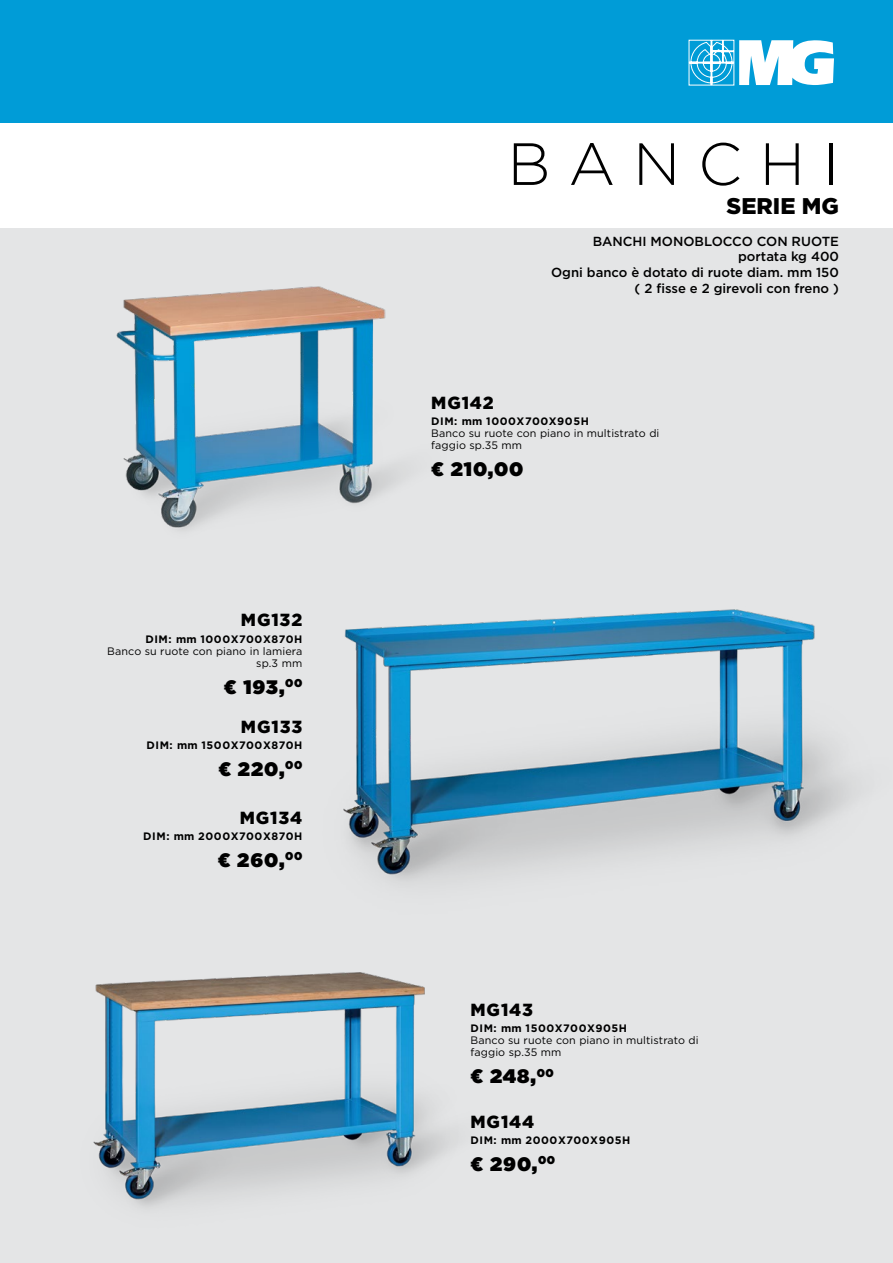
<style>
.page{position:relative;width:893px;height:1263px;background:#fff}
.page>*{position:absolute;margin:0;border:0;box-sizing:border-box;transform-origin:0 0}
.t1{font:300 59.4px "Gotham";letter-spacing:.3em;color:#000}
.t2{font:900 22.65px "Gotham";color:#000}
.t3{font:900 19.5px "Gotham";letter-spacing:.05em;color:#000}
.t4{font:900 17.55px "Gotham";letter-spacing:.05em;color:#000}
.t5{font:500 13.05px "Gotham";color:#000}
.t6{font:10.8px/12.1px "Gotham";letter-spacing:.01em;color:#000}
.t7{font:700 10.8px "Gotham";letter-spacing:.05em;color:#000}
</style>
<div class="page">
<div style="left:0;top:0;width:893px;height:123px;background:#009cd7"></div>
<div style="left:0;top:228px;width:893px;height:1035px;background:#e4e5e6"></div>
<svg style="left:689px;top:40px;width:145px;height:45px"></svg>
<img style="left:93px;top:972px;width:358px;height:236px">
<img style="left:343px;top:609px;width:509px;height:273px">
<img style="left:116px;top:286px;width:285px;height:244px">
<p class="t4" style="left:241px;top:608px;width:63px">MG132</p>
<p class="t7" style="left:145px;top:632px;width:158px">DIM: mm 1000X700X870H</p>
<p class="t6" style="left:107px;top:644px;width:197px;text-align:right">Banco su ruote con piano in lamiera sp.3 mm</p>
<p class="t3" style="left:224px;top:673px;width:80px">€ 193,<sup>00</sup></p>
<p class="t4" style="left:241px;top:714px;width:63px">MG133</p>
<p class="t7" style="left:147px;top:738px;width:157px">DIM: mm 1500X700X870H</p>
<p class="t3" style="left:218px;top:755px;width:85px">€ 220,<sup>00</sup></p>
<p class="t4" style="left:240px;top:805px;width:64px">MG134</p>
<p class="t7" style="left:143px;top:829px;width:160px">DIM: mm 2000X700X870H</p>
<p class="t3" style="left:218px;top:846px;width:86px">€ 260,<sup>00</sup></p>
<p class="t1" style="left:508px;top:126px;width:333px">BANCHI</p>
<p class="t2" style="left:727px;top:190px;width:114px">SERIE MG</p>
<p class="t5" style="left:593px;top:232px;width:248px">BANCHI MONOBLOCCO CON RUOTE</p>
<p class="t5" style="left:738px;top:248px;width:102px">portata kg 400</p>
<p class="t5" style="left:551px;top:264px;width:289px">Ogni banco è dotato di ruote diam. mm 150</p>
<p class="t5" style="left:635px;top:280px;width:206px">( 2 fisse e 2 girevoli con freno )</p>
<p class="t4" style="left:431px;top:391px;width:64px">MG142</p>
<p class="t7" style="left:431px;top:414px;width:159px">DIM: mm 1000X700X905H</p>
<p class="t6" style="left:431px;top:427px;width:230px">Banco su ruote con piano in multistrato di faggio sp.35 mm</p>
<p class="t3" style="left:431px;top:455px;width:94px">€ 210,00</p>
<p class="t4" style="left:471px;top:998px;width:64px">MG143</p>
<p class="t7" style="left:471px;top:1021px;width:158px">DIM: mm 1500X700X905H</p>
<p class="t6" style="left:471px;top:1034px;width:230px">Banco su ruote con piano in multistrato di faggio sp.35 mm</p>
<p class="t3" style="left:471px;top:1062px;width:85px">€ 248,<sup>00</sup></p>
<p class="t4" style="left:471px;top:1109px;width:65px">MG144</p>
<p class="t7" style="left:471px;top:1133px;width:161px">DIM: mm 2000X700X905H</p>
<p class="t3" style="left:471px;top:1150px;width:86px">€ 290,<sup>00</sup></p>
</div>
